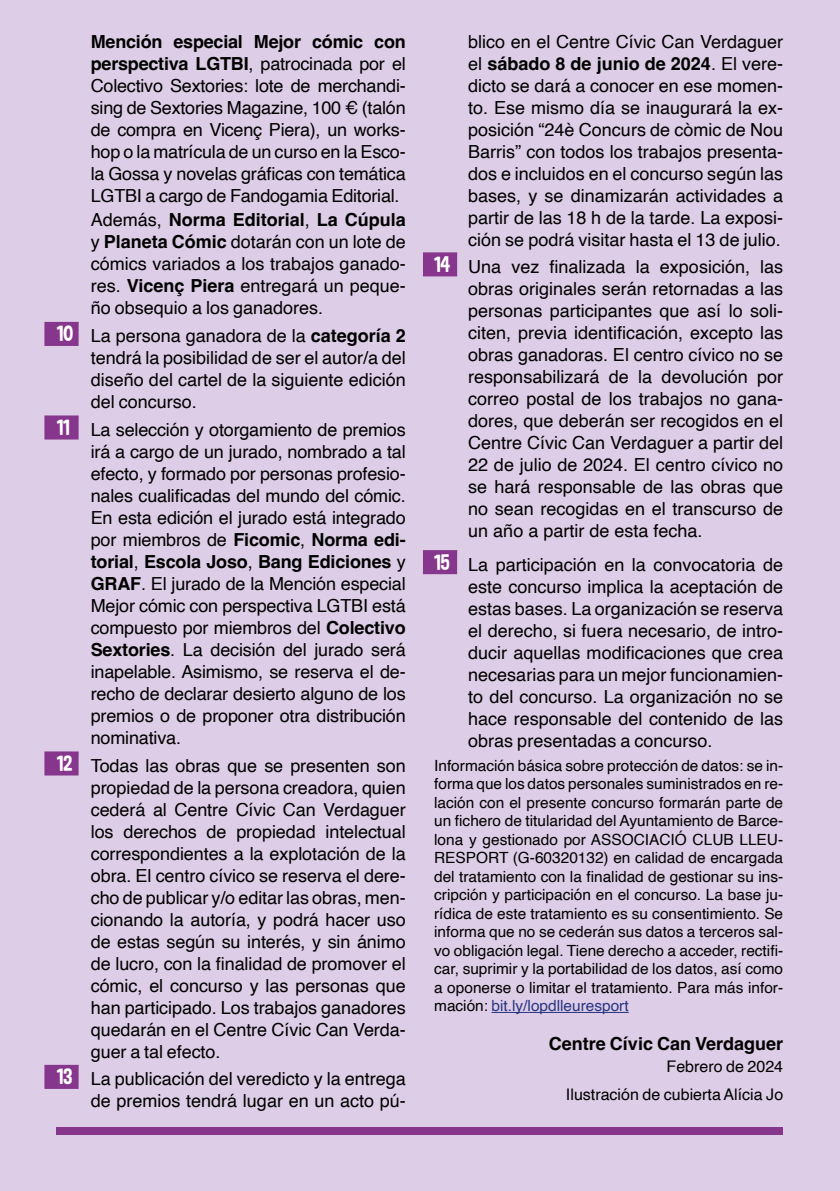
<style>
.page{position:relative;width:840px;height:1191px;background:#fff}
.page>*{position:absolute;margin:0;border:0;box-sizing:border-box;transform-origin:0 0}
.t1{font:18px/22px "Helvetica";color:#000;text-align:justify}
.t2{font:700 18px "Helvetica";color:#000}
.t3{font:16px/27.6px "Helvetica";color:#000;text-align:right}
.t4{font:15.4px/18.4px "Helvetica";color:#000;text-align:justify}
.s1{font-weight:700}
.s2{font-family:"Dimbo";font-size:22px;color:#fff}
.s3{color:#283583}
</style>
<div class="page">
<div style="left:0;top:0;width:839px;height:1191px;background:#ddcde6"></div>
<svg style="left:44px;top:322px;width:35px;height:24px"></svg>
<svg style="left:44px;top:415px;width:35px;height:24px"></svg>
<svg style="left:44px;top:751px;width:35px;height:24px"></svg>
<svg style="left:44px;top:1064px;width:35px;height:25px"></svg>
<svg style="left:423px;top:252px;width:34px;height:24px"></svg>
<svg style="left:423px;top:550px;width:34px;height:24px"></svg>
<hr style="left:491px;top:1012px;width:137px;height:1px;background:#283583">
<div style="left:57px;top:1127px;width:725px;height:7px;background:#86368c"></div>
<p class="t1" style="left:91px;top:31px;width:316px"><span class="s1">Mención especial Mejor cómic con perspectiva LGTBI</span>, patrocinada por el Colectivo Sextories: lote de merchandi&shy;sing de Sextories Magazine, 100 € (talón de compra en Vicenç Piera), un works&shy;hop o la matrícula de un curso en la Esco&shy;la Gossa y novelas gráficas con temática LGTBI a cargo de Fandogamia Editorial.</p>
<p class="t1" style="left:91px;top:210px;width:316px">Además, <span class="s1">Norma Editorial</span>, <span class="s1">La Cúpula </span>y <span class="s1">Planeta Cómic</span> dotarán con un lote de cómics variados a los trabajos ganado&shy;res. <span class="s1">Vicenç Piera</span> entregará un peque&shy;ño obsequio a los ganadores.</p>
<p class="t1" style="left:91px;top:325px;width:316px;text-indent:-34px"><span class="s2">10</span> La persona ganadora de la <span class="s1">categoría 2 </span>tendrá la posibilidad de ser el autor/a del diseño del cartel de la siguiente edición del concurso.</p>
<p class="t1" style="left:91px;top:419px;width:316px;text-indent:-34px"><span class="s2">11</span> La selección y otorgamiento de premios irá a cargo de un jurado, nombrado a tal efecto, y formado por personas profesio&shy;nales cualificadas del mundo del cómic.<br>En esta edición el jurado está integrado por miembros de <span class="s1">Ficomic</span>, <span class="s1">Norma edi&shy;torial</span>, <span class="s1">Escola Joso</span>, <span class="s1">Bang Ediciones</span> y <span class="s1">GRAF</span>. El jurado de la Mención especial Mejor cómic con perspectiva LGTBI está compuesto por miembros del <span class="s1">Colectivo Sextories</span>. La decisión del jurado será inapelable. Asimismo, se reserva el de&shy;recho de declarar desierto alguno de los premios o de proponer otra distribución nominativa.</p>
<p class="t1" style="left:91px;top:755px;width:316px;text-indent:-34px"><span class="s2">12</span> Todas las obras que se presenten son propiedad de la persona creadora, quien cederá al Centre Cívic Can Verdaguer los derechos de propiedad intelectual correspondientes a la explotación de la obra. El centro cívico se reserva el dere&shy;cho de publicar y/o editar las obras, men&shy;cionando la autoría, y podrá hacer uso de estas según su interés, y sin ánimo de lucro, con la finalidad de promover el cómic, el concurso y las personas que han participado. Los trabajos ganadores quedarán en el Centre Cívic Can Verda&shy;guer a tal efecto.</p>
<p class="t1" style="left:57px;top:1068px;width:350px;text-align:right"><span class="s2">13</span> La publicación del veredicto y la entrega de premios tendrá lugar en un acto pú-</p>
<p class="t1" style="left:468px;top:31px;width:316px">blico en el Centre Cívic Can Verdaguer el <span class="s1">sábado 8 de junio de 2024</span>. El vere&shy;dicto se dará a conocer en ese momen&shy;to. Ese mismo día se inaugurará la ex&shy;posición “24è Concurs de còmic de Nou Barris” con todos los trabajos presenta&shy;dos e incluidos en el concurso según las bases, y se dinamizarán actividades a partir de las 18 h de la tarde. La exposi&shy;ción se podrá visitar hasta el 13 de julio.</p>
<p class="t1" style="left:468px;top:256px;width:316px;text-indent:-34px"><span class="s2">14</span> Una vez finalizada la exposición, las obras originales serán retornadas a las personas participantes que así lo soli&shy;citen, previa identificación, excepto las obras ganadoras. El centro cívico no se responsabilizará de la devolución por correo postal de los trabajos no gana&shy;dores, que deberán ser recogidos en el Centre Cívic Can Verdaguer a partir del 22 de julio de 2024. El centro cívico no se hará responsable de las obras que no sean recogidas en el transcurso de un año a partir de esta fecha.</p>
<p class="t1" style="left:468px;top:554px;width:316px;text-indent:-34px"><span class="s2">15</span> La participación en la convocatoria de este concurso implica la aceptación de estas bases. La organización se reserva el derecho, si fuera necesario, de intro&shy;ducir aquellas modificaciones que crea necesarias para un mejor funcionamien&shy;to del concurso. La organización no se hace responsable del contenido de las obras presentadas a concurso.</p>
<p class="t4" style="left:434px;top:757px;width:350px">Información básica sobre protección de datos: se in&shy;forma que los datos personales suministrados en re&shy;lación con el presente concurso formarán parte de un fichero de titularidad del Ayuntamiento de Barce&shy;lona y gestionado por ASSOCIACIÓ CLUB LLEU-RESPORT (G-60320132) en calidad de encargada del tratamiento con la finalidad de gestionar su ins&shy;cripción y participación en el concurso. La base ju&shy;rídica de este tratamiento es su consentimiento. Se informa que no se cederán sus datos a terceros sal&shy;vo obligación legal. Tiene derecho a acceder, rectifi&shy;car, suprimir y la portabilidad de los datos, así como a oponerse o limitar el tratamiento. Para más infor&shy;mación: <span class="s3">bit.ly/lopdlleuresport</span></p>
<p class="t2" style="left:548px;top:1033px;width:236px">Centre Cívic Can Verdaguer</p>
<p class="t3" style="left:565px;top:1053px;width:219px">Febrero de 2024<br>Ilustración de cubierta Alícia Jo</p>
</div>
